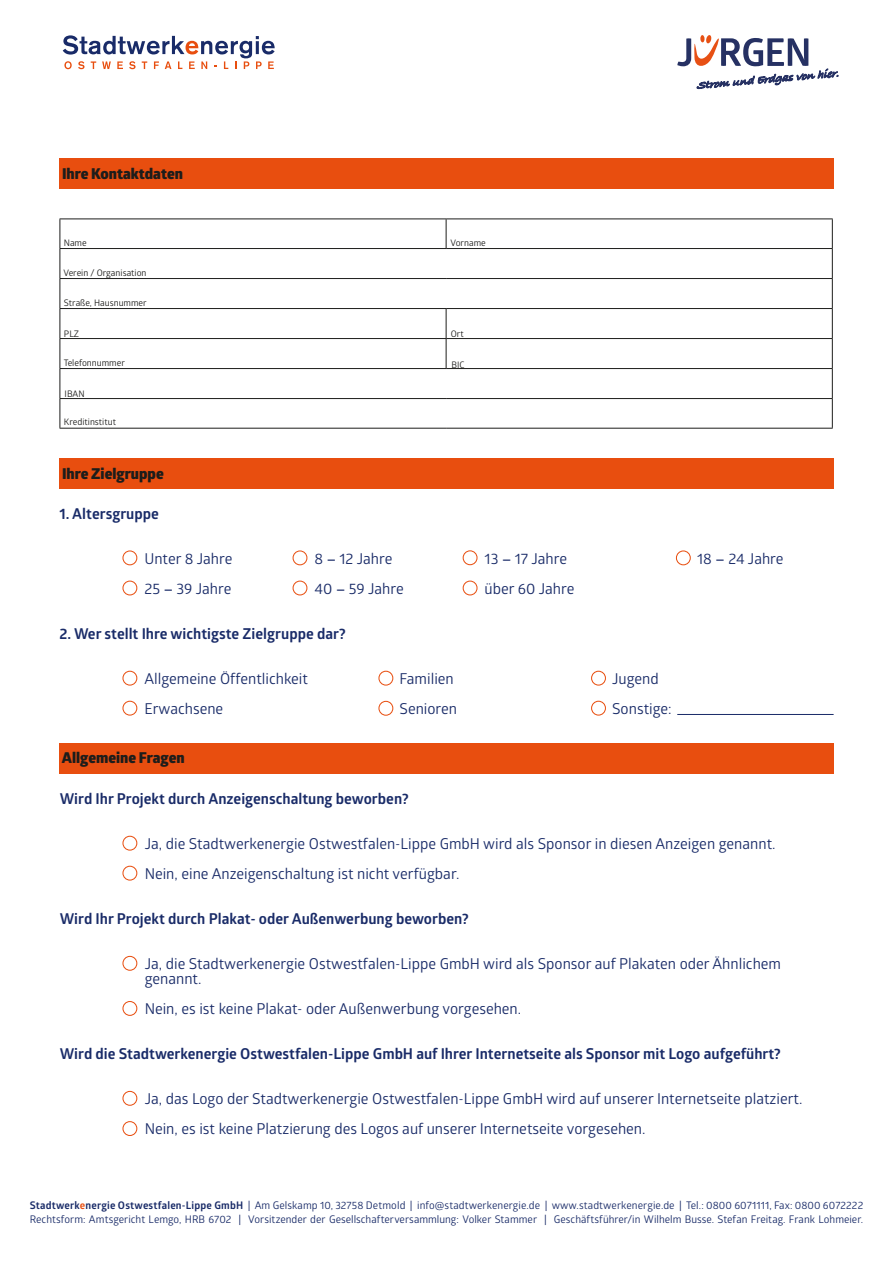
<style>
.page{position:relative;width:893px;height:1263px;background:#fff}
.page>*{position:absolute;margin:0;border:0;box-sizing:border-box;transform-origin:0 0}
.t1{font:15px/30px "Glober";color:#192b68}
.t2{font:700 15px "Glober";color:#192b68}
.t3{font:800 15px "Glober";color:#1d1d1b}
.t4{font:10.5px/14.2px "Glober";letter-spacing:.005em;color:#192b68}
.t5{font:9px "Glober";color:#1d1d1b}
.s1{font-family:"Futura Std"}
.s2{font-weight:700}
.s3{font-weight:700;color:#e84e0f}
</style>
<div class="page">
<svg style="left:63px;top:35px;width:212px;height:34px"></svg>
<svg style="left:677px;top:35px;width:161px;height:54px"></svg>
<div style="left:59px;top:159px;width:774px;height:30px;background:#e84e0f"></div>
<hr style="left:60px;top:428px;width:386px;height:1px;background:#1d1d1b">
<hr style="left:446px;top:428px;width:387px;height:1px;background:#1d1d1b">
<hr style="left:60px;top:398px;width:386px;height:1px;background:#1d1d1b">
<hr style="left:446px;top:398px;width:387px;height:1px;background:#1d1d1b">
<hr style="left:60px;top:368px;width:386px;height:1px;background:#1d1d1b">
<hr style="left:446px;top:368px;width:387px;height:1px;background:#1d1d1b">
<svg style="left:446px;top:309px;width:1px;height:59px"></svg>
<hr style="left:60px;top:338px;width:386px;height:1px;background:#1d1d1b">
<hr style="left:446px;top:338px;width:387px;height:1px;background:#1d1d1b">
<hr style="left:60px;top:308px;width:386px;height:1px;background:#1d1d1b">
<hr style="left:446px;top:308px;width:387px;height:1px;background:#1d1d1b">
<hr style="left:60px;top:278px;width:386px;height:1px;background:#1d1d1b">
<hr style="left:446px;top:278px;width:387px;height:1px;background:#1d1d1b">
<hr style="left:60px;top:219px;width:386px;height:1px;background:#1d1d1b">
<svg style="left:60px;top:219px;width:1px;height:209px"></svg>
<hr style="left:446px;top:219px;width:387px;height:1px;background:#1d1d1b">
<svg style="left:446px;top:219px;width:1px;height:29px"></svg>
<svg style="left:832px;top:219px;width:1px;height:209px"></svg>
<hr style="left:60px;top:248px;width:386px;height:1px;background:#1d1d1b">
<hr style="left:446px;top:248px;width:387px;height:1px;background:#1d1d1b">
<div style="left:59px;top:459px;width:774px;height:30px;background:#e84e0f"></div>
<div style="left:122px;top:550px;width:15px;height:15px;border:1px solid #e84e0f;border-radius:50%"></div>
<div style="left:122px;top:581px;width:15px;height:14px;border:1px solid #e84e0f;border-radius:50%"></div>
<div style="left:293px;top:550px;width:14px;height:15px;border:1px solid #e84e0f;border-radius:50%"></div>
<div style="left:293px;top:581px;width:14px;height:14px;border:1px solid #e84e0f;border-radius:50%"></div>
<div style="left:463px;top:550px;width:14px;height:15px;border:1px solid #e84e0f;border-radius:50%"></div>
<div style="left:463px;top:581px;width:14px;height:14px;border:1px solid #e84e0f;border-radius:50%"></div>
<div style="left:676px;top:550px;width:15px;height:15px;border:1px solid #e84e0f;border-radius:50%"></div>
<hr style="left:677px;top:714px;width:157px;height:1px;background:#192b68">
<div style="left:122px;top:671px;width:15px;height:15px;border:1px solid #e84e0f;border-radius:50%"></div>
<div style="left:122px;top:701px;width:15px;height:15px;border:1px solid #e84e0f;border-radius:50%"></div>
<div style="left:378px;top:671px;width:15px;height:15px;border:1px solid #e84e0f;border-radius:50%"></div>
<div style="left:378px;top:701px;width:15px;height:15px;border:1px solid #e84e0f;border-radius:50%"></div>
<div style="left:591px;top:671px;width:15px;height:15px;border:1px solid #e84e0f;border-radius:50%"></div>
<div style="left:591px;top:701px;width:15px;height:15px;border:1px solid #e84e0f;border-radius:50%"></div>
<div style="left:60px;top:743px;width:774px;height:30px;background:#e84e0f"></div>
<div style="left:122px;top:836px;width:15px;height:15px;border:1px solid #e84e0f;border-radius:50%"></div>
<div style="left:122px;top:866px;width:15px;height:14px;border:1px solid #e84e0f;border-radius:50%"></div>
<div style="left:122px;top:956px;width:15px;height:15px;border:1px solid #e84e0f;border-radius:50%"></div>
<div style="left:122px;top:1001px;width:15px;height:15px;border:1px solid #e84e0f;border-radius:50%"></div>
<div style="left:122px;top:1091px;width:15px;height:15px;border:1px solid #e84e0f;border-radius:50%"></div>
<div style="left:122px;top:1121px;width:15px;height:15px;border:1px solid #e84e0f;border-radius:50%"></div>
<p class="t3" style="left:62px;top:162px;width:122px">Ihre Kontaktdaten</p>
<p class="t5" style="left:64px;top:237px;width:24px">Name</p>
<p class="t5" style="left:451px;top:237px;width:37px">Vorname</p>
<p class="t5" style="left:64px;top:267px;width:84px">Verein / Organisation</p>
<p class="t5" style="left:64px;top:297px;width:84px">Straße, Hausnummer</p>
<p class="t5" style="left:64px;top:327px;width:17px">PLZ</p>
<p class="t5" style="left:451px;top:327px;width:14px">Ort</p>
<p class="t5" style="left:64px;top:357px;width:63px">Telefonnummer</p>
<p class="t5" style="left:452px;top:358px;width:15px">BIC</p>
<p class="t5" style="left:65px;top:387px;width:22px">IBAN</p>
<p class="t5" style="left:64px;top:416px;width:54px">Kreditinstitut</p>
<p class="t3" style="left:62px;top:462px;width:103px">Ihre Zielgruppe</p>
<p class="t2" style="left:59px;top:503px;width:101px">1. Altersgruppe</p>
<p class="t1" style="left:144px;top:543px;width:90px">Unter 8 Jahre</p>
<p class="t1" style="left:314px;top:543px;width:79px">8 <span class="s1">−</span> 12 Jahre</p>
<p class="t1" style="left:485px;top:543px;width:84px">13 <span class="s1">−</span> 17 Jahre</p>
<p class="t1" style="left:697px;top:543px;width:88px">18 <span class="s1">−</span> 24 Jahre</p>
<p class="t1" style="left:144px;top:573px;width:88px">25 <span class="s1">−</span> 39 Jahre</p>
<p class="t1" style="left:314px;top:573px;width:91px">40 <span class="s1">−</span> 59 Jahre</p>
<p class="t1" style="left:485px;top:573px;width:91px">über 60 Jahre</p>
<p class="t2" style="left:59px;top:623px;width:288px">2. Wer stellt Ihre wichtigste Zielgruppe dar?</p>
<p class="t1" style="left:144px;top:663px;width:165px">Allgemeine Öffentlichkeit</p>
<p class="t1" style="left:400px;top:663px;width:56px">Familien</p>
<p class="t1" style="left:612px;top:663px;width:48px">Jugend</p>
<p class="t1" style="left:144px;top:693px;width:80px">Erwachsene</p>
<p class="t1" style="left:400px;top:693px;width:59px">Senioren</p>
<p class="t1" style="left:612px;top:693px;width:61px">Sonstige:</p>
<p class="t3" style="left:62px;top:747px;width:124px">Allgemeine Fragen</p>
<p class="t2" style="left:60px;top:788px;width:350px">Wird Ihr Projekt durch Anzeigenschaltung beworben?</p>
<p class="t1" style="left:145px;top:828px;width:632px">Ja, die Stadtwerkenergie Ostwestfalen-Lippe GmbH wird als Sponsor in diesen Anzeigen genannt.<br>Nein, eine Anzeigenschaltung ist nicht verfügbar.</p>
<p class="t2" style="left:60px;top:908px;width:411px">Wird Ihr Projekt durch Plakat- oder Außenwerbung beworben?</p>
<p class="t1" style="left:145px;top:955px;width:638px;line-height:15px">Ja, die Stadtwerkenergie Ostwestfalen-Lippe GmbH wird als Sponsor auf Plakaten oder Ähnlichem genannt.</p>
<p class="t1" style="left:145px;top:993px;width:378px">Nein, es ist keine Plakat- oder Außenwerbung vorgesehen.</p>
<p class="t2" style="left:60px;top:1043px;width:723px">Wird die Stadtwerkenergie Ostwestfalen-Lippe GmbH auf Ihrer Internetseite als Sponsor mit Logo aufgeführt?</p>
<p class="t1" style="left:145px;top:1083px;width:659px">Ja, das Logo der Stadtwerkenergie Ostwestfalen-Lippe GmbH wird auf unserer Internetseite platziert.<br>Nein, es ist keine Platzierung des Logos auf unserer Internetseite vorgesehen.</p>
<p class="t4" style="left:30px;top:1198px;width:835px"><span class="s2">Stadtwerk</span><span class="s3">e</span><span class="s2">nergie Ostwestfalen-Lippe GmbH</span> | Am Gelskamp 10, 32758 Detmold | info@stadtwerkenergie.de | www.stadtwerkenergie.de | Tel.: 0800 6071111, Fax: 0800 6072222<br>Rechtsform: Amtsgericht Lemgo, HRB 6702 | Vorsitzender der Gesellschafterversammlung: Volker Stammer | Geschäftsführer/in Wilhelm Busse. Stefan Freitag. Frank Lohmeier.</p>
</div>
